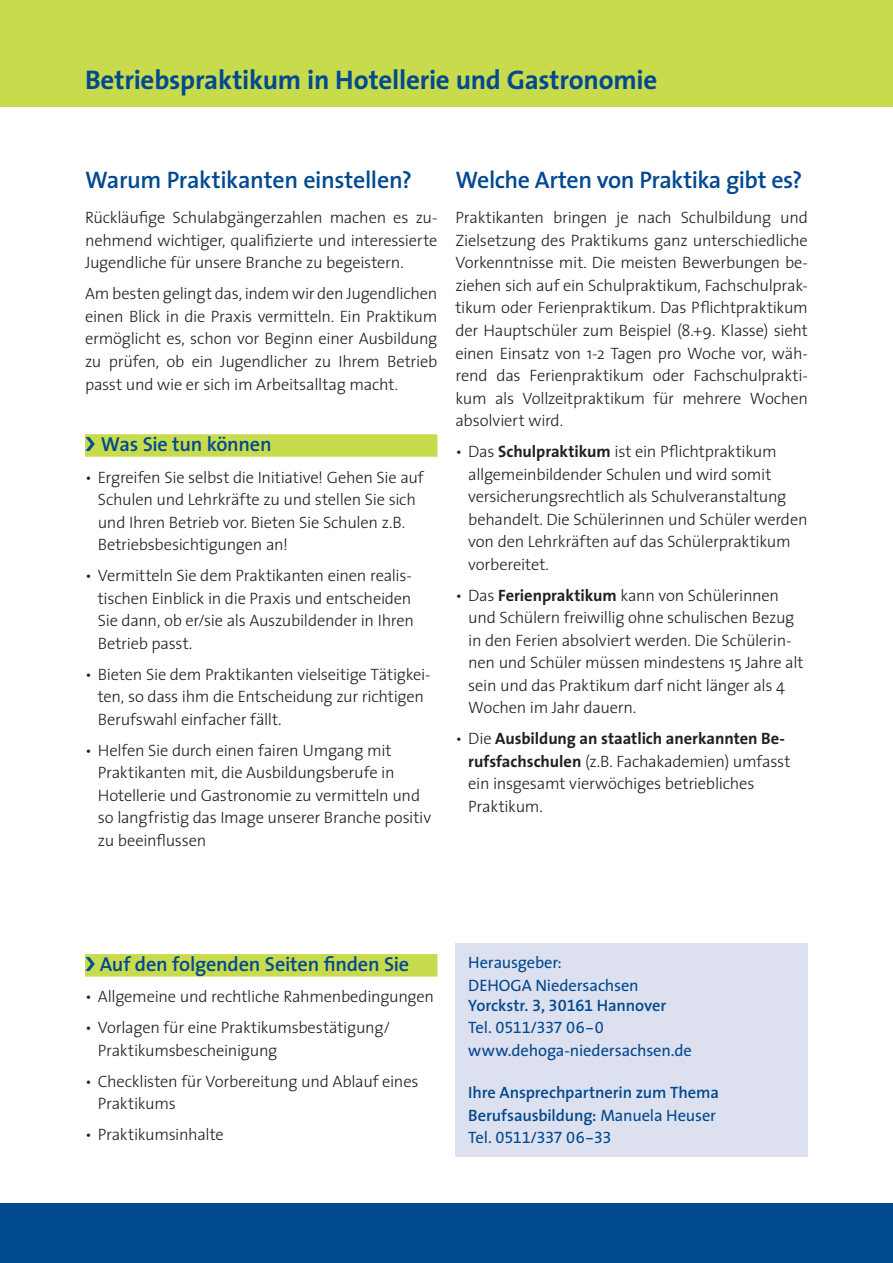
<style>
.page{position:relative;width:893px;height:1263px;background:#fff}
.page>*{position:absolute;margin:0;border:0;box-sizing:border-box;transform-origin:0 0}
.t1{font:700 27px "The Sans";letter-spacing:-.01em;color:#014990}
.t2{font:600 24px "The Sans";letter-spacing:-.02em;color:#014990}
.t3{font:600 20.25px "The Sans";letter-spacing:-.01em;color:#014990}
.t4{font:300 16.5px/22.5px "The Sans";letter-spacing:-.015em;color:#231f20}
.t5{font:600 16.5px/22.5px "The Sans";letter-spacing:-.005em;color:#014990}
.t6{font:16.5px/22.5px "The Sans";letter-spacing:-.01em;color:#014990}
.t7{font:16.5px "The Sans Expert";letter-spacing:-.03em;color:#014990}
.s1{font-weight:700}
.s2{font-family:"The Sans Semi Bold Expert";font-weight:400}
.s3{font-family:"The Sans"}
.s4{font-weight:400}
</style>
<div class="page">
<div style="left:0;top:1203px;width:893px;height:60px;background:#014990"></div>
<div style="left:0;top:0;width:893px;height:106px;background:#c8db4d"></div>
<div style="left:85px;top:434px;width:352px;height:23px;background:#c8db4d"></div>
<div style="left:85px;top:954px;width:352px;height:22px;background:#c8db4d"></div>
<div style="left:455px;top:943px;width:353px;height:214px;background:#dde0ee"></div>
<h1 class="t1" style="left:85px;top:63px;width:574px">Betriebspraktikum in Hotellerie und Gastronomie</h1>
<h2 class="t2" style="left:85px;top:165px;width:328px">Warum Praktikanten einstellen?</h2>
<p class="t4" style="left:85px;top:207px;width:354px;text-align:justify">Rückläufige Schulabgängerzahlen machen es zu&shy;nehmend wichtiger, qualifizierte und interessierte Jugendliche für unsere Branche zu begeistern.</p>
<p class="t4" style="left:85px;top:283px;width:354px;text-align:justify">Am besten gelingt das, indem wir den Jugendlichen einen Blick in die Praxis vermitteln. Ein Praktikum ermöglicht es, schon vor Beginn einer Ausbildung zu prüfen, ob ein Jugendlicher zu Ihrem Betrieb passt und wie er sich im Arbeitsalltag macht.</p>
<p class="t3" style="left:101px;top:432px;width:172px">Was Sie tun können</p>
<p class="t4" style="left:98px;top:466px;width:327px;text-indent:-13px">• Ergreifen Sie selbst die Initiative! Gehen Sie auf Schulen und Lehrkräfte zu und stellen Sie sich und Ihren Betrieb vor. Bieten Sie Schulen z.B.<br>Betriebsbesichtigungen an!</p>
<p class="t4" style="left:98px;top:564px;width:318px;text-indent:-13px">• Vermitteln Sie dem Praktikanten einen realis&shy;tischen Einblick in die Praxis und entscheiden Sie dann, ob er/sie als Auszubildender in Ihren Betrieb passt.</p>
<p class="t4" style="left:98px;top:663px;width:334px;text-indent:-13px">• Bieten Sie dem Praktikanten vielseitige Tätigkei&shy;ten, so dass ihm die Entscheidung zur richtigen<br>Berufswahl einfacher fällt.</p>
<p class="t4" style="left:98px;top:739px;width:335px;text-indent:-13px">• Helfen Sie durch einen fairen Umgang mit Praktikanten mit, die Ausbildungsberufe in Hotellerie und Gastronomie zu vermitteln und so langfristig das Image unserer Branche positiv zu beeinflussen</p>
<h2 class="t2" style="left:455px;top:165px;width:348px">Welche Arten von Praktika gibt es?</h2>
<p class="t4" style="left:455px;top:207px;width:354px;text-align:justify">Praktikanten bringen je nach Schulbildung und Zielsetzung des Praktikums ganz unterschiedliche Vorkenntnisse mit. Die meisten Bewerbungen be&shy;ziehen sich auf ein Schulpraktikum, Fachschulprak&shy;tikum oder Ferienpraktikum. Das Pflichtpraktikum der Hauptschüler zum Beispiel (8.+9. Klasse) sieht einen Einsatz von 1-2 Tagen pro Woche vor, wäh&shy;rend das Ferienpraktikum oder Fachschulprakti&shy;kum als Vollzeitpraktikum für mehrere Wochen absolviert wird.</p>
<p class="t4" style="left:468px;top:440px;width:341px;text-indent:-13px">• Das <span class="s1">Schulpraktikum</span> ist ein Pflichtpraktikum allgemeinbildender Schulen und wird somit versicherungsrechtlich als Schulveranstaltung behandelt. Die Schülerinnen und Schüler werden von den Lehrkräften auf das Schülerpraktikum vorbereitet.</p>
<p class="t4" style="left:468px;top:584px;width:337px;text-indent:-13px">• Das <span class="s1">Ferienpraktikum</span> kann von Schülerinnen und Schülern freiwillig ohne schulischen Bezug in den Ferien absolviert werden. Die Schülerin&shy;nen und Schüler müssen mindestens 15 Jahre alt sein und das Praktikum darf nicht länger als 4<br>Wochen im Jahr dauern.</p>
<p class="t4" style="left:468px;top:727px;width:324px;text-indent:-13px">• Die <span class="s1">Ausbildung an staatlich anerkannten Be&shy;rufsfachschulen</span> (z.B. Fachakademien) umfasst ein insgesamt vierwöchiges betriebliches Praktikum.</p>
<p class="t3" style="left:100px;top:951px;width:311px">Auf den folgenden Seiten finden Sie</p>
<p class="t4" style="left:85px;top:986px;width:350px">• Allgemeine und rechtliche Rahmenbedingungen</p>
<p class="t4" style="left:98px;top:1017px;width:294px;text-indent:-13px">• Vorlagen für eine Praktikumsbestätigung/<br>Praktikumsbescheinigung</p>
<p class="t4" style="left:98px;top:1070px;width:322px;text-indent:-13px">• Checklisten für Vorbereitung und Ablauf eines<br>Praktikums</p>
<p class="t4" style="left:85px;top:1124px;width:140px">• Praktikumsinhalte</p>
<p class="t6" style="left:468px;top:952px;width:172px">Herausgeber:<br>DEHOGA Niedersachsen</p>
<p class="t5" style="left:468px;top:994px;width:200px">Yorckstr. <span class="s2">3, 30161</span> Hannover</p>
<p class="t7" style="left:468px;top:1017px;width:137px"><span class="s3">Tel.</span> 0511/337 06-0</p>
<p class="t6" style="left:468px;top:1039px;width:225px">www.dehoga-niedersachsen.de</p>
<p class="t5" style="left:468px;top:1081px;width:252px">Ihre Ansprechpartnerin zum Thema<br>Berufsausbildung: <span class="s4">Manuela Heuser</span></p>
<p class="t7" style="left:468px;top:1127px;width:145px"><span class="s3">Tel.</span> 0511/337 06-33</p>
</div>
